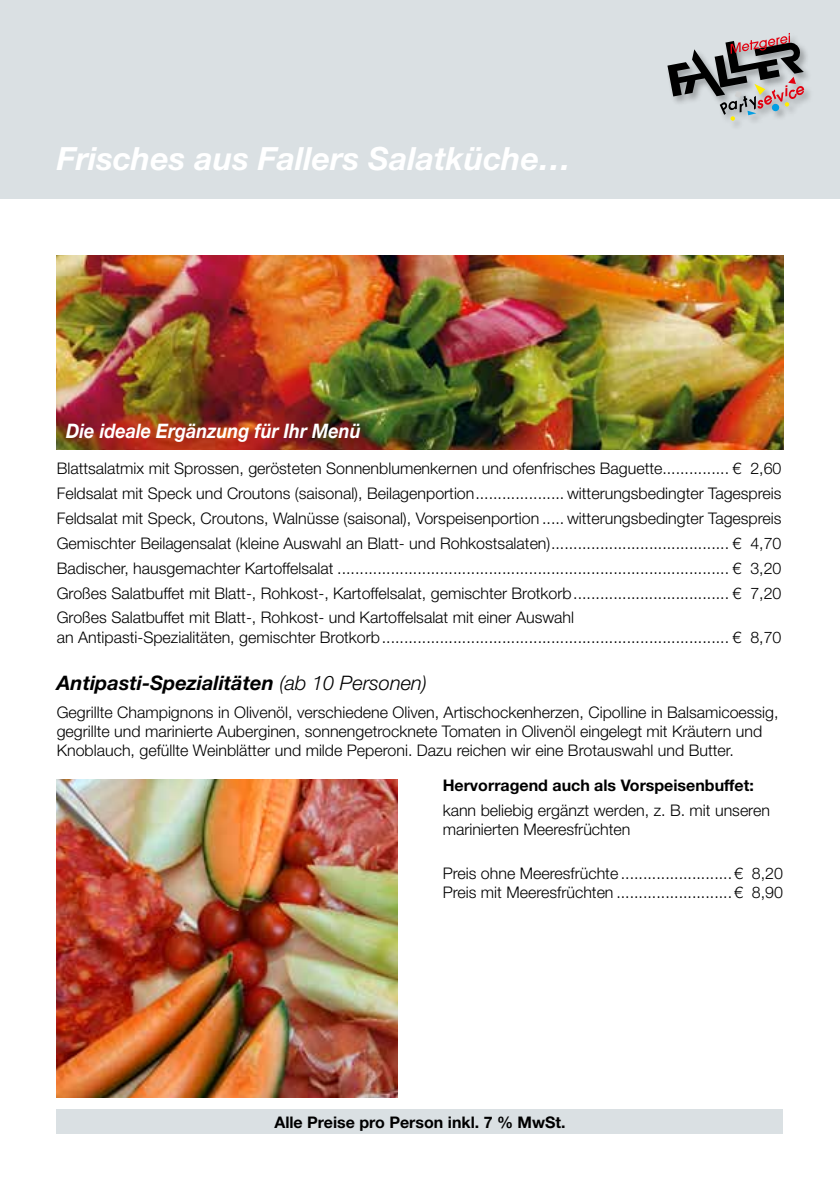
<style>
.page{position:relative;width:840px;height:1191px;background:#fff}
.page>*{position:absolute;margin:0;border:0;box-sizing:border-box;transform-origin:0 0}
.t1{font:italic 700 32px "Helvetica Neue LT Pro";color:#fff}
.t2{font:italic 700 20px "Helvetica Neue LT Pro";color:#000}
.t3{font:italic 700 20px "Helvetica Neue LT Pro";color:#fff;scale:.9 1}
.t4{font:300 16px/24.8px "Helvetica Neue LT Pro";color:#000}
.t5{font:700 16px "Helvetica Neue LT Pro";color:#000}
.s1{font-weight:300}
</style>
<div class="page">
<div style="left:0;top:0;width:839px;height:198px;background:#dae0e3"></div>
<div style="left:665px;top:31px;width:148px;height:100px;background:#000;opacity:.3"></div>
<svg style="left:667px;top:33px;width:136px;height:88px"></svg>
<div style="left:57px;top:1109px;width:725px;height:25px;background:#dae0e3"></div>
<img style="left:57px;top:255px;width:725px;height:194px">
<img style="left:57px;top:779px;width:340px;height:318px">
<h1 class="t1" style="left:57px;top:139px;width:515px">Frisches aus Fallers Salatküche…</h1>
<p class="t3" style="left:66px;top:418px;width:329px">Die ideale Ergänzung für Ihr Menü</p>
<p class="t4" style="left:57px;top:456px;width:725px;text-align:justify">Blattsalatmix mit Sprossen, gerösteten Sonnenblumenkernen und ofenfrisches Baguette............... € 2,60<br>Feldsalat mit Speck und Croutons (saisonal), Beilagenportion.................... witterungsbedingter Tagespreis Feldsalat mit Speck, Croutons, Walnüsse (saisonal), Vorspeisenportion ..... witterungsbedingter Tagespreis Gemischter Beilagensalat (kleine Auswahl an Blatt- und Rohkostsalaten)........................................ € 4,70<br>Badischer, hausgemachter Kartoffelsalat ........................................................................................ € 3,20<br>Großes Salatbuffet mit Blatt-, Rohkost-, Kartoffelsalat, gemischter Brotkorb................................... € 7,20<br>Großes Salatbuffet mit Blatt-, Rohkost- und Kartoffelsalat mit einer Auswahl</p>
<p class="t4" style="left:57px;top:624px;width:725px">an Antipasti-Spezialitäten, gemischter Brotkorb.............................................................................. € 8,70</p>
<p class="t2" style="left:57px;top:670px;width:371px">Antipasti-Spezialitäten <span class="s1">(ab 10 Personen)</span></p>
<p class="t4" style="left:57px;top:702px;width:723px;line-height:19.2px">Gegrillte Champignons in Olivenöl, verschiedene Oliven, Artischockenherzen, Cipolline in Balsamicoessig, gegrillte und marinierte Auberginen, sonnengetrocknete Tomaten in Olivenöl eingelegt mit Kräutern und<br>Knoblauch, gefüllte Weinblätter und milde Peperoni. Dazu reichen wir eine Brotauswahl und Butter.</p>
<p class="t5" style="left:442px;top:775px;width:312px">Hervorragend auch als Vorspeisenbuffet:</p>
<p class="t4" style="left:442px;top:800px;width:328px;line-height:19.2px">kann beliebig ergänzt werden, z. B. mit unseren marinierten Meeresfrüchten</p>
<p class="t4" style="left:442px;top:863px;width:341px;line-height:19.2px">Preis ohne Meeresfrüchte .........................€ 8,20<br>Preis mit Meeresfrüchten ..........................€ 8,90</p>
<p class="t5" style="left:274px;top:1111px;width:292px">Alle Preise pro Person inkl. 7 % MwSt.</p>
</div>
